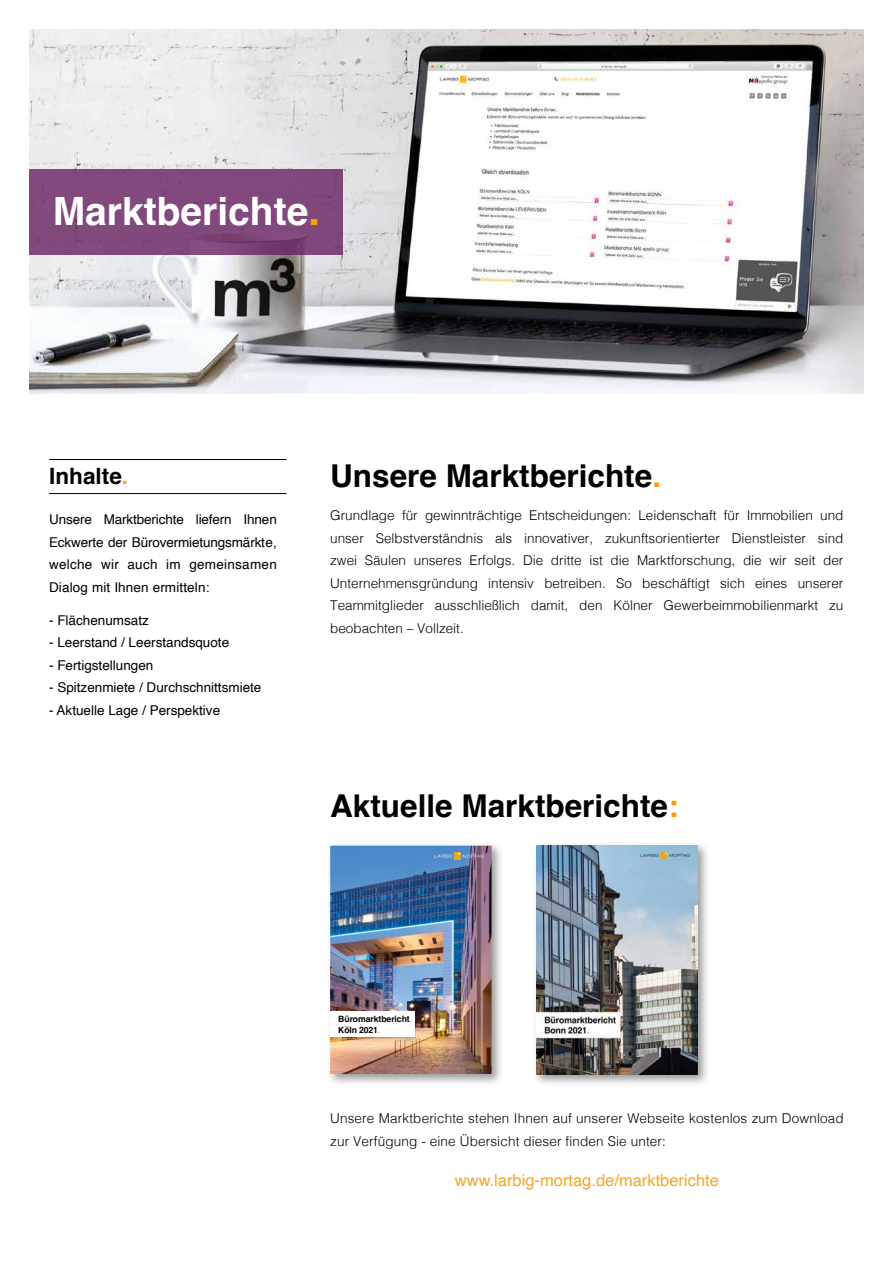
<style>
.page{position:relative;width:893px;height:1263px;background:#fff}
.page>*{position:absolute;margin:0;border:0;box-sizing:border-box;transform-origin:0 0}
.t1{font:700 39px "Helvetica";color:#fff}
.t2{font:700 31.5px "Helvetica";color:#000}
.t3{font:700 22.5px "Helvetica";color:#000}
.t4{font:16.5px "Helvetica";color:#f5a528}
.t5{font:300 13.5px/22.5px "Helvetica";letter-spacing:.01em;color:#000;text-align:justify}
.t6{font:13.5px/22.5px "Helvetica";color:#000;text-align:justify}
.t7{font:700 8.7px/10.2px "Helvetica";letter-spacing:-.01em;color:#000}
.s1{font-size:42px;color:#f7a600}
.s2{color:#f7a600}
.s3{color:#f59d0f}
</style>
<div class="page">
<img style="left:30px;top:30px;width:833px;height:363px">
<div style="left:29px;top:169px;width:314px;height:85px;background:#81497d"></div>
<hr style="left:49px;top:493px;width:238px;height:1px;background:#000">
<hr style="left:49px;top:459px;width:238px;height:1px;background:#000">
<div style="left:532px;top:842px;width:178px;height:245px;background:#000;opacity:.4"></div>
<img style="left:536px;top:846px;width:162px;height:228px">
<div style="left:326px;top:842px;width:178px;height:244px;background:#000;opacity:.4"></div>
<img style="left:330px;top:846px;width:162px;height:228px">
<svg style="left:434px;top:852px;width:49px;height:7px"></svg>
<img style="left:330px;top:1011px;width:86px;height:28px">
<div style="left:330px;top:1011px;width:84px;height:26px;background:#fff"></div>
<h1 class="t1" style="left:53px;top:188px;width:269px">Marktberichte<span class="s1">.</span></h1>
<h3 class="t3" style="left:49px;top:462px;width:80px">Inhalte<span class="s2">.</span></h3>
<h2 class="t2" style="left:330px;top:457px;width:332px">Unsere Marktberichte<span class="s3">.</span></h2>
<p class="t6" style="left:49px;top:508px;width:229px">Unsere Marktberichte liefern Ihnen Eckwerte der Bürovermietungsmärkte, welche wir auch im gemeinsamen Dialog mit Ihnen ermitteln:</p>
<p class="t6" style="left:49px;top:609px;width:101px">- Flächenumsatz</p>
<p class="t6" style="left:49px;top:631px;width:182px">- Leerstand / Leerstandsquote</p>
<p class="t6" style="left:49px;top:654px;width:106px">- Fertigstellungen</p>
<p class="t6" style="left:49px;top:676px;width:214px">- Spitzenmiete / Durchschnittsmiete</p>
<p class="t6" style="left:49px;top:699px;width:173px">- Aktuelle Lage / Perspektive</p>
<p class="t5" style="left:330px;top:503px;width:515px">Grundlage für gewinnträchtige Entscheidungen: Leidenschaft für Immobilien und unser Selbstverständnis als innovativer, zukunftsorientierter Dienstleister sind zwei Säulen unseres Erfolgs. Die dritte ist die Marktforschung, die wir seit der Unternehmensgründung intensiv betreiben. So beschäftigt sich eines unserer Teammitglieder ausschließlich damit, den Kölner Gewerbeimmobilienmarkt zu beobachten – Vollzeit.</p>
<h2 class="t2" style="left:330px;top:787px;width:350px">Aktuelle Marktberichte<span class="s3">:</span></h2>
<p class="t7" style="left:338px;top:1015px;width:73px">Büromarktbericht<br>Köln 2021<span class="s2">.</span></p>
<p class="t5" style="left:330px;top:1106px;width:515px">Unsere Marktberichte stehen Ihnen auf unserer Webseite kostenlos zum Download zur Verfügung - eine Übersicht dieser finden Sie unter:</p>
<p class="t4" style="left:455px;top:1168px;width:266px">www.larbig-mortag.de/marktberichte</p>
</div>
